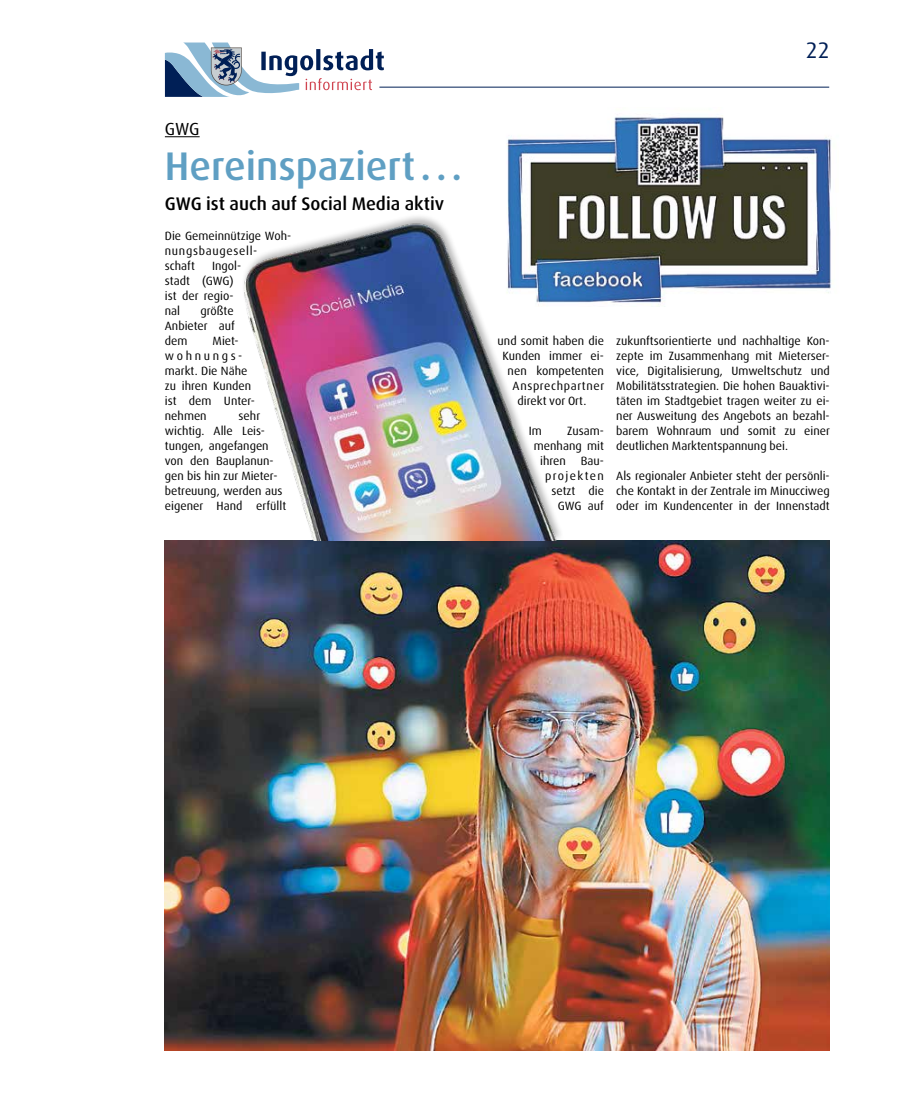
<style>
.page{position:relative;width:906px;height:1102px;background:#fff}
.page>*{position:absolute;margin:0;border:0;box-sizing:border-box;transform-origin:0 0}
.t1{font:500 40px "Dax Pro";color:#5f9fc3}
.t2{font:22.5px "Dax Pro";color:#001f56}
.t3{font:500 18.25px "Dax Pro";color:#000}
.t4{font:17.5px "Dax Pro";color:#000}
.t5{font:12px/15px "Dax Pro";color:#000}
.t6{font:12px "Dax Pro";letter-spacing:.05em;color:#000}
</style>
<div class="page">
<hr style="left:379px;top:87px;width:450px;height:1px;background:#001f56">
<svg style="left:165px;top:43px;width:219px;height:54px"></svg>
<hr style="left:165px;top:136px;width:35px;height:1px;background:#000">
<img style="left:165px;top:540px;width:664px;height:510px">
<img style="left:506px;top:114px;width:326px;height:192px">
<img style="left:243px;top:210px;width:323px;height:330px">
<h3 class="t4" style="left:165px;top:118px;width:36px">GWG</h3>
<h1 class="t1" style="left:165px;top:140px;width:299px">Hereinspaziert...</h1>
<h3 class="t3" style="left:165px;top:192px;width:281px">GWG ist auch auf Social Media aktiv</h3>
<p class="t5" style="left:165px;top:228px;width:128px">Die Gemeinnützige Woh&shy;nungsbaugesell-<br>schaft</p>
<p class="t5" style="left:165px;top:258px;width:78px;text-indent:47px">Ingol&shy;stadt (GWG) ist der regio&shy;nal</p>
<p class="t5" style="left:165px;top:303px;width:71px;text-align:justify;text-indent:36px">größte Anbieter auf dem</p>
<p class="t5" style="left:165px;top:333px;width:91px;text-indent:48px">Miet&shy;wohnungs&shy;markt. Die Nähe zu ihren Kunden ist dem Unter&shy;nehmen</p>
<p class="t5" style="left:165px;top:408px;width:123px;text-indent:74px">sehr wichtig. Alle Leis&shy;tungen, angefangen von den Bauplanun&shy;gen bis hin zur Mieter&shy;betreuung, werden aus eigener Hand erfüllt</p>
<h2 class="t2" style="left:805px;top:36px;width:25px">22</h2>
<p class="t5" style="left:497px;top:333px;width:108px">und somit haben die</p>
<p class="t5" style="left:502px;top:348px;width:103px">Kunden immer ei-</p>
<p class="t5" style="left:507px;top:363px;width:98px">nen kompetenten</p>
<p class="t6" style="left:512px;top:378px;width:93px">Ansprechpartner</p>
<p class="t5" style="left:517px;top:393px;width:70px">direkt vor Ort.</p>
<p class="t5" style="left:529px;top:423px;width:15px">Im</p>
<p class="t5" style="left:534px;top:423px;width:72px;text-align:right">Zusam&shy;menhang mit ihren Bau&shy;projekten setzt die<br>GWG auf</p>
<p class="t5" style="left:616px;top:333px;width:215px;text-align:justify">zukunftsorientierte und nachhaltige Kon&shy;zepte im Zusammenhang mit Mieterser&shy;vice, Digitalisierung, Umweltschutz und Mobilitätsstrategien. Die hohen Bauaktivi&shy;täten im Stadtgebiet tragen weiter zu ei&shy;ner Ausweitung des Angebots an bezahl&shy;barem Wohnraum und somit zu einer deutlichen Marktentspannung bei.</p>
<p class="t5" style="left:616px;top:468px;width:215px;text-align:justify">Als regionaler Anbieter steht der persönli&shy;che Kontakt in der Zentrale im Minucciweg oder im Kundencenter in der Innenstadt</p>
</div>
